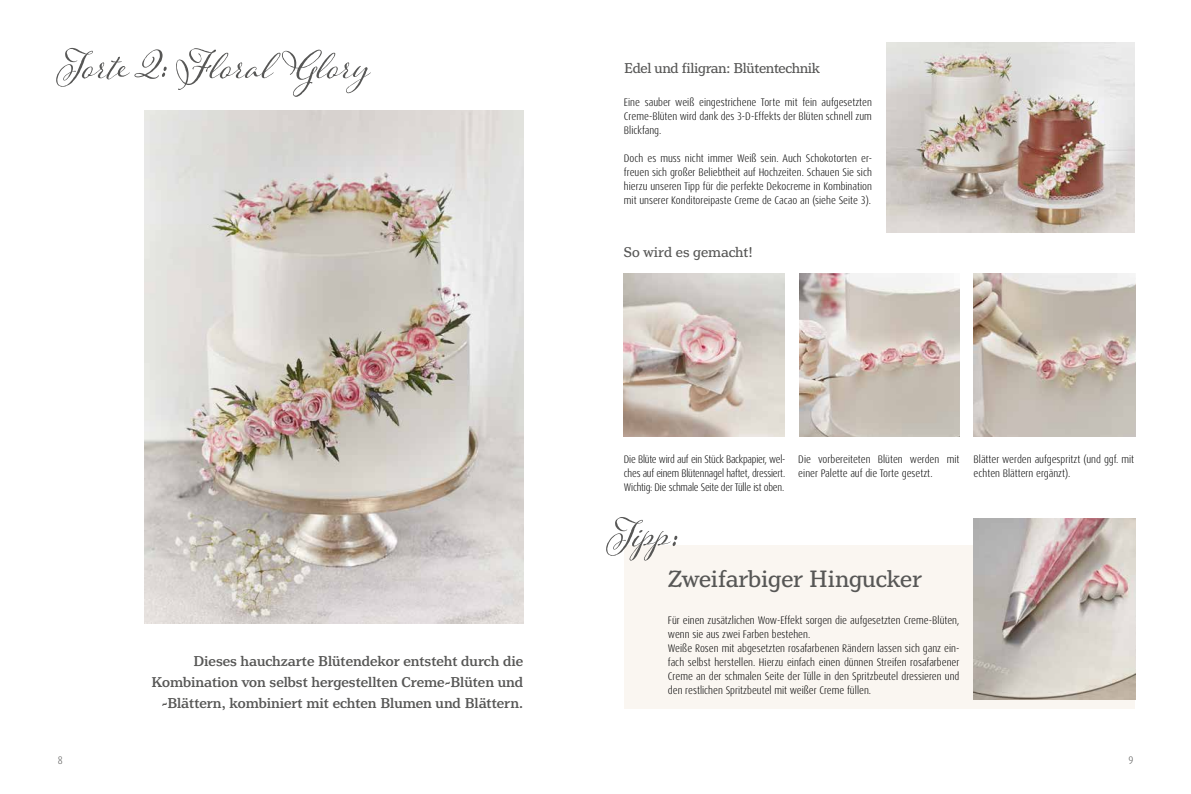
<style>
.page{position:relative;width:1191px;height:794px;background:#fff}
.page>*{position:absolute;margin:0;border:0;box-sizing:border-box;transform-origin:0 0}
.t1{font:50px "Adorn Pomander";color:#575756}
.t2{font:25px "Henriette";color:#575756}
.t3{font:500 15px/21px "Henriette";color:#575756;text-align:right}
.t4{font:15px "Henriette";letter-spacing:-.02em;color:#575756}
.t5{font:15px "Henriette";color:#575756}
.t6{font:300 condensed 11px/14px "Dax Pro";color:#000;text-align:justify}
.t7{font:300 condensed 11px "Dax Pro";color:#575756}
</style>
<div class="page">
<img style="left:144px;top:111px;width:379px;height:513px">
<img style="left:623px;top:274px;width:161px;height:162px">
<img style="left:799px;top:274px;width:160px;height:162px">
<img style="left:973px;top:274px;width:162px;height:162px">
<img style="left:886px;top:43px;width:248px;height:189px">
<div style="left:624px;top:545px;width:510px;height:163px;background:#faf6f1"></div>
<img style="left:973px;top:519px;width:162px;height:180px">
<h1 class="t1" style="left:57px;top:30px;width:315px">Torte 2: Floral Glory</h1>
<h3 class="t3" style="left:151px;top:650px;width:373px">Dieses hauchzarte Blütendekor entsteht durch die<br>Kombination von selbst hergestellten Creme-Blüten und -Blättern, kombiniert mit echten Blumen und Blättern.</h3>
<h3 class="t4" style="left:624px;top:60px;width:197px">Edel und filigran: Blütentechnik</h3>
<p class="t6" style="left:624px;top:95px;width:249px">Eine sauber weiß eingestrichene Torte mit fein aufgesetzten Creme-Blüten wird dank des 3-D-Effekts der Blüten schnell zum Blickfang.</p>
<p class="t6" style="left:624px;top:151px;width:249px">Doch es muss nicht immer Weiß sein. Auch Schokotorten er&shy;freuen sich großer Beliebtheit auf Hochzeiten. Schauen Sie sich hierzu unseren Tipp für die perfekte Dekocreme in Kombination mit unserer Konditoreipaste Creme de Cacao an (siehe Seite 3).</p>
<h3 class="t5" style="left:623px;top:244px;width:131px">So wird es gemacht!</h3>
<p class="t6" style="left:624px;top:452px;width:163px">Die Blüte wird auf ein Stück Backpapier, wel&shy;ches auf einem Blütennagel haftet, dressiert.<br>Wichtig: Die schmale Seite der Tülle ist oben.</p>
<p class="t6" style="left:798px;top:452px;width:163px">Die vorbereiteten Blüten werden mit einer Palette auf die Torte gesetzt.</p>
<p class="t6" style="left:973px;top:452px;width:162px">Blätter werden aufgespritzt (und ggf. mit echten Blättern ergänzt).</p>
<h1 class="t1" style="left:606px;top:499px;width:73px">Tipp:</h1>
<h2 class="t2" style="left:667px;top:564px;width:256px">Zweifarbiger Hingucker</h2>
<p class="t6" style="left:668px;top:613px;width:293px;text-align:left">Für einen zusätzlichen Wow-Effekt sorgen die aufgesetzten Creme-Blüten, wenn sie aus zwei Farben bestehen.<br>Weiße Rosen mit abgesetzten rosafarbenen Rändern lassen sich ganz ein&shy;fach selbst herstellen. Hierzu einfach einen dünnen Streifen rosafarbener Creme an der schmalen Seite der Tülle in den Spritzbeutel dressieren und den restlichen Spritzbeutel mit weißer Creme füllen.</p>
<p class="t7" style="left:58px;top:753px;width:6px">8</p>
<p class="t7" style="left:1128px;top:753px;width:6px">9</p>
</div>
